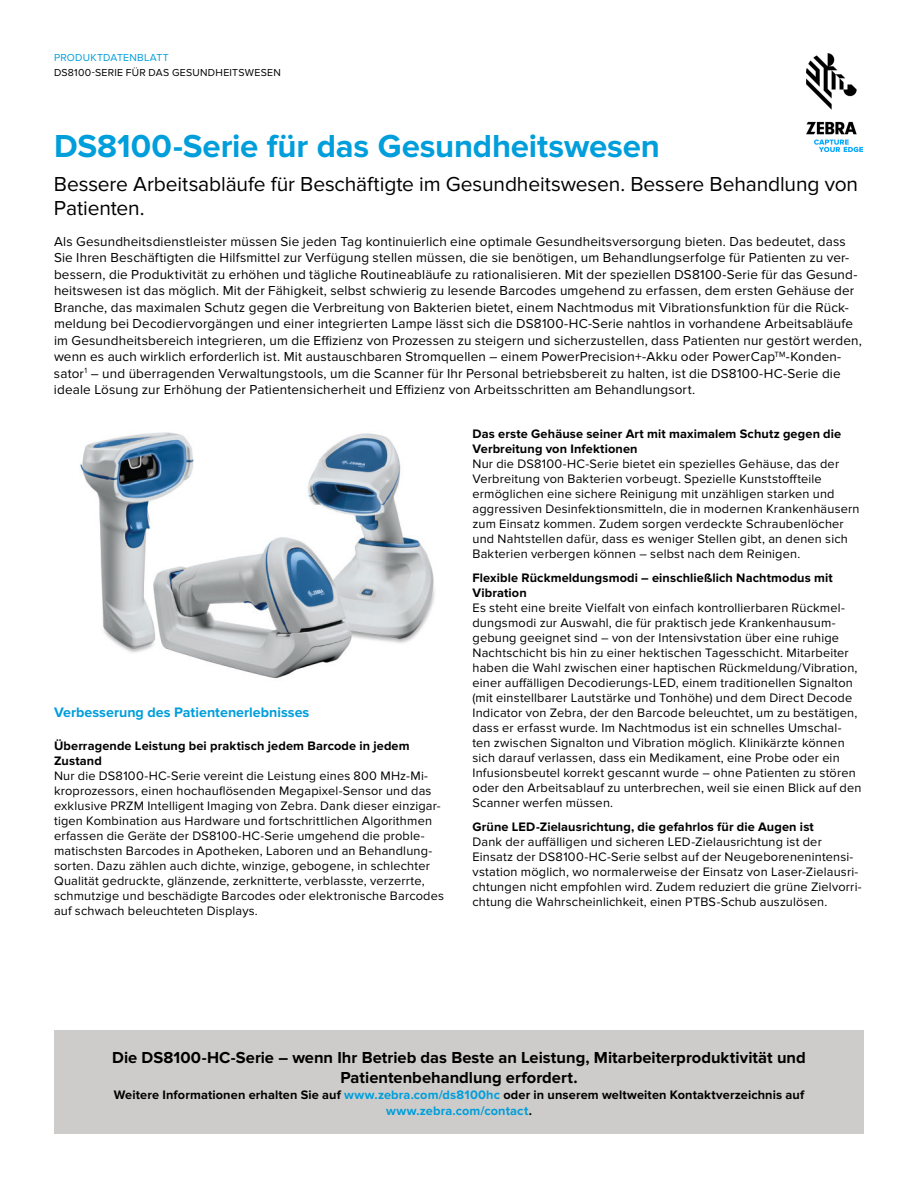
<style>
.page{position:relative;width:918px;height:1188px;background:#fff}
.page>*{position:absolute;margin:0;border:0;box-sizing:border-box;transform-origin:0 0}
.t1{font:700 33px "Proxima Nova";letter-spacing:-.005em;color:#009edb}
.t2{font:21px/24px "Proxima Nova";letter-spacing:-.005em;color:#000}
.t3{font:700 16.5px/20.2px "Proxima Nova";color:#000;text-align:center}
.t4{font:700 14.25px "Proxima Nova";color:#009edb}
.t5{font:13.5px/16.5px "Proxima Nova";letter-spacing:.01em;color:#000}
.t6{font:12.75px/15px "Proxima Nova";letter-spacing:.015em;color:#000}
.t7{font:700 12.75px/15px "Proxima Nova";letter-spacing:.01em;color:#000}
.t8{font:10.5px "Proxima Nova";letter-spacing:.025em;color:#000}
.t9{font:10.5px "Proxima Nova";letter-spacing:.025em;color:#009edb}
.s1{color:#009edb}
</style>
<div class="page">
<img style="left:806px;top:54px;width:56px;height:97px">
<div style="left:54px;top:1031px;width:810px;height:103px;background:#cdccca"></div>
<img style="left:79px;top:432px;width:356px;height:247px">
<p class="t9" style="left:54px;top:52px;width:116px">PRODUKTDATENBLATT</p>
<p class="t8" style="left:54px;top:66px;width:228px">DS8100-SERIE FÜR DAS GESUNDHEITSWESEN</p>
<h1 class="t1" style="left:54px;top:127px;width:608px">DS8100-Serie für das Gesundheitswesen</h1>
<h2 class="t2" style="left:54px;top:173px;width:806px">Bessere Arbeitsabläufe für Beschäftigte im Gesundheitswesen. Bessere Behandlung von<br>Patienten.</h2>
<p class="t5" style="left:54px;top:233px;width:809px">Als Gesundheitsdienstleister müssen Sie jeden Tag kontinuierlich eine optimale Gesundheitsversorgung bieten. Das bedeutet, dass Sie Ihren Beschäftigten die Hilfsmittel zur Verfügung stellen müssen, die sie benötigen, um Behandlungserfolge für Patienten zu ver&shy;bessern, die Produktivität zu erhöhen und tägliche Routineabläufe zu rationalisieren. Mit der speziellen DS8100-Serie für das Gesund&shy;heitswesen ist das möglich. Mit der Fähigkeit, selbst schwierig zu lesende Barcodes umgehend zu erfassen, dem ersten Gehäuse der Branche, das maximalen Schutz gegen die Verbreitung von Bakterien bietet, einem Nachtmodus mit Vibrationsfunktion für die Rück&shy;meldung bei Decodiervorgängen und einer integrierten Lampe lässt sich die DS8100-HC-Serie nahtlos in vorhandene Arbeitsabläufe im Gesundheitsbereich integrieren, um die Effizienz von Prozessen zu steigern und sicherzustellen, dass Patienten nur gestört werden, wenn es auch wirklich erforderlich ist. Mit austauschbaren Stromquellen – einem PowerPrecision+-Akku oder PowerCap<sup>TM</sup>-Konden&shy;sator<sup>1</sup> – und überragenden Verwaltungstools, um die Scanner für Ihr Personal betriebsbereit zu halten, ist die DS8100-HC-Serie die ideale Lösung zur Erhöhung der Patientensicherheit und Effizienz von Arbeitsschritten am Behandlungsort.</p>
<p class="t4" style="left:54px;top:704px;width:257px">Verbesserung des Patientenerlebnisses</p>
<p class="t7" style="left:54px;top:739px;width:357px">Überragende Leistung bei praktisch jedem Barcode in jedem<br>Zustand</p>
<p class="t6" style="left:54px;top:769px;width:392px">Nur die DS8100-HC-Serie vereint die Leistung eines 800 MHz-Mi&shy;kroprozessors, einen hochauflösenden Megapixel-Sensor und das exklusive PRZM Intelligent Imaging von Zebra. Dank dieser einzigar&shy;tigen Kombination aus Hardware und fortschrittlichen Algorithmen erfassen die Geräte der DS8100-HC-Serie umgehend die proble&shy;matischsten Barcodes in Apotheken, Laboren und an Behandlung&shy;sorten. Dazu zählen auch dichte, winzige, gebogene, in schlechter Qualität gedruckte, glänzende, zerknitterte, verblasste, verzerrte, schmutzige und beschädigte Barcodes oder elektronische Barcodes auf schwach beleuchteten Displays.</p>
<p class="t7" style="left:472px;top:426px;width:370px">Das erste Gehäuse seiner Art mit maximalem Schutz gegen die<br>Verbreitung von Infektionen</p>
<p class="t6" style="left:472px;top:456px;width:389px">Nur die DS8100-HC-Serie bietet ein spezielles Gehäuse, das der Verbreitung von Bakterien vorbeugt. Spezielle Kunststoffteile ermöglichen eine sichere Reinigung mit unzähligen starken und aggressiven Desinfektionsmitteln, die in modernen Krankenhäusern zum Einsatz kommen. Zudem sorgen verdeckte Schraubenlöcher und Nahtstellen dafür, dass es weniger Stellen gibt, an denen sich Bakterien verbergen können – selbst nach dem Reinigen.</p>
<p class="t7" style="left:472px;top:570px;width:362px">Flexible Rückmeldungsmodi – einschließlich Nachtmodus mit<br>Vibration</p>
<p class="t6" style="left:472px;top:600px;width:391px">Es steht eine breite Vielfalt von einfach kontrollierbaren Rückmel&shy;dungsmodi zur Auswahl, die für praktisch jede Krankenhausum&shy;gebung geeignet sind – von der Intensivstation über eine ruhige Nachtschicht bis hin zu einer hektischen Tagesschicht. Mitarbeiter haben die Wahl zwischen einer haptischen Rückmeldung/Vibration, einer auffälligen Decodierungs-LED, einem traditionellen Signalton (mit einstellbarer Lautstärke und Tonhöhe) und dem Direct Decode Indicator von Zebra, der den Barcode beleuchtet, um zu bestätigen, dass er erfasst wurde. Im Nachtmodus ist ein schnelles Umschal&shy;ten zwischen Signalton und Vibration möglich. Klinikärzte können sich darauf verlassen, dass ein Medikament, eine Probe oder ein Infusionsbeutel korrekt gescannt wurde – ohne Patienten zu stören oder den Arbeitsablauf zu unterbrechen, weil sie einen Blick auf den Scanner werfen müssen.</p>
<p class="t7" style="left:472px;top:819px;width:343px">Grüne LED-Zielausrichtung, die gefahrlos für die Augen ist</p>
<p class="t6" style="left:472px;top:834px;width:391px">Dank der auffälligen und sicheren LED-Zielausrichtung ist der Einsatz der DS8100-HC-Serie selbst auf der Neugeborenenintensi&shy;vstation möglich, wo normalerweise der Einsatz von Laser-Zielausri&shy;chtungen nicht empfohlen wird. Zudem reduziert die grüne Zielvorri&shy;chtung die Wahrscheinlichkeit, einen PTBS-Schub auszulösen.</p>
<p class="t3" style="left:112px;top:1048px;width:695px">Die DS8100-HC-Serie – wenn Ihr Betrieb das Beste an Leistung, Mitarbeiterproduktivität und<br>Patientenbehandlung erfordert.</p>
<p class="t7" style="left:114px;top:1087px;width:692px;line-height:15.8px;text-align:center">Weitere Informationen erhalten Sie auf <span class="s1">www.zebra.com/ds8100hc</span> oder in unserem weltweiten Kontaktverzeichnis auf <span class="s1">www.zebra.com/contact</span>.</p>
</div>
